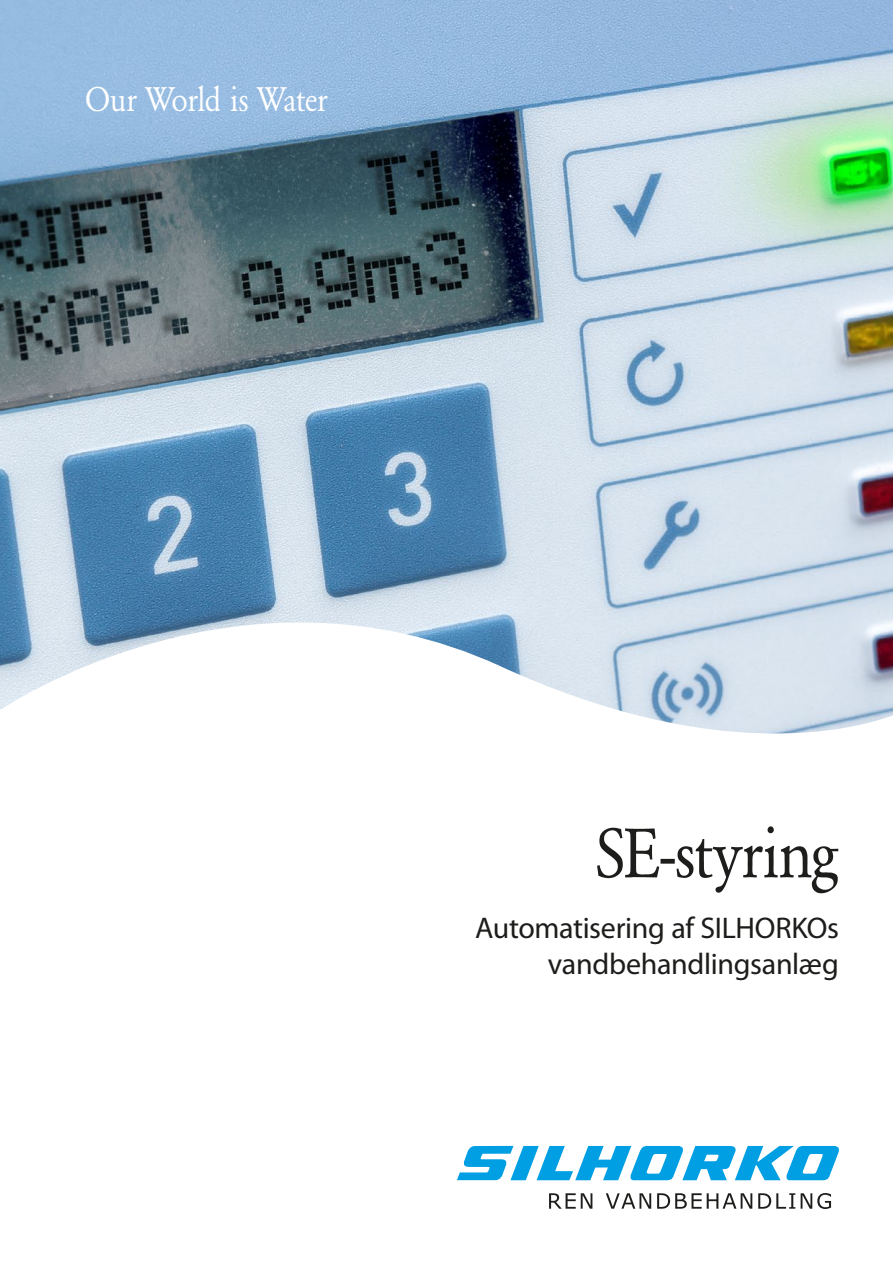
<style>
.page{position:relative;width:893px;height:1263px;background:#fff}
.page>*{position:absolute;margin:0;border:0;box-sizing:border-box;transform-origin:0 0}
.t1{font:73.5px "Garamond";letter-spacing:-.035em;color:#1d1d1b;scale:.9 1}
.t2{font:36px "Garamond";letter-spacing:-.03em;color:#fff;scale:.9 1}
.t3{font:30px/36px "Myriad Pro";letter-spacing:-.01em;color:#1d1d1b;text-align:right}
</style>
<div class="page">
<img style="left:0;top:0;width:893px;height:734px">
<svg style="left:457px;top:1146px;width:382px;height:34px"></svg>
<svg style="left:549px;top:1193px;width:43px;height:16px"></svg>
<svg style="left:606px;top:1193px;width:45px;height:16px"></svg>
<svg style="left:657px;top:1193px;width:95px;height:16px"></svg>
<svg style="left:758px;top:1193px;width:37px;height:16px"></svg>
<svg style="left:801px;top:1193px;width:30px;height:16px"></svg>
<p class="t2" style="left:85px;top:84px;width:272px">Our World is Water</p>
<h1 class="t1" style="left:595px;top:823px;width:272px">SE-styring</h1>
<p class="t3" style="left:475px;top:911px;width:365px">Automatisering af SILHORKOs vandbehandlingsanlæg</p>
</div>
